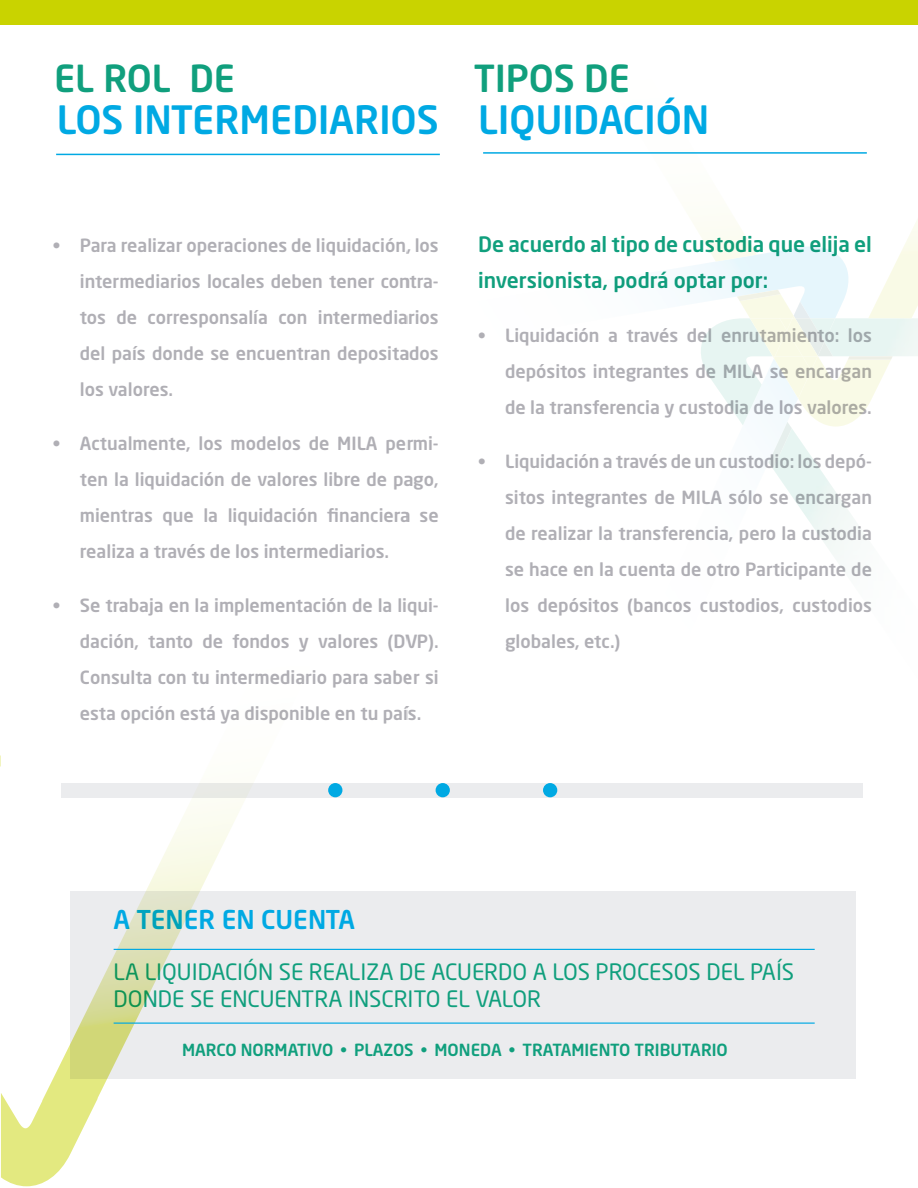
<style>
.page{position:relative;width:918px;height:1188px;background:#fff}
.page>*{position:absolute;margin:0;border:0;box-sizing:border-box;transform-origin:0 0}
.t1{font:38.55px "Neo Sans Std Medium TR";color:#00a9e3}
.t2{font:36.9px "Neo Sans Std Medium TR";color:#109f7d}
.t3{font:25.65px "Neo Sans Std Medium TR";color:#00a9e3}
.t4{font:22.35px/26.8px "Neo Sans Std";color:#109f7d}
.t5{font:21px/36px "Neo Sans Std Medium TR";color:#109f7d}
.t6{font:18px/36px "Neo Sans Std Medium TR";color:#b0afb5;text-align:justify}
.t7{font:16.5px "Neo Sans Std Medium TR";color:#109f7d}
.s1{font-family:"Futura";font-weight:500}
</style>
<div class="page">
<div style="left:61px;top:783px;width:801px;height:14px;background:#ebecee"></div>
<div style="left:71px;top:892px;width:785px;height:187px;background:#ebecee"></div>
<div style="left:0;top:0;width:918px;height:25px;background:#c9d300"></div>
<img style="left:700px;top:318px;width:218px;height:272px">
<img style="left:880px;top:219px;width:38px;height:99px">
<img style="left:716px;top:255px;width:41px;height:7px">
<img style="left:737px;top:294px;width:154px;height:133px">
<img style="left:737px;top:297px;width:77px;height:102px">
<img style="left:750px;top:318px;width:25px;height:38px">
<img style="left:775px;top:318px;width:5px;height:38px">
<img style="left:792px;top:316px;width:26px;height:54px">
<img style="left:780px;top:318px;width:7px;height:38px">
<img style="left:787px;top:318px;width:31px;height:38px">
<svg style="left:849px;top:356px;width:44px;height:4px"></svg>
<img style="left:769px;top:422px;width:23px;height:47px">
<img style="left:737px;top:290px;width:44px;height:11px">
<img style="left:1px;top:797px;width:308px;height:389px">
<hr style="left:114px;top:949px;width:701px;height:1px;background:#00a9e3">
<hr style="left:56px;top:154px;width:384px;height:1px;background:#00a9e3">
<hr style="left:483px;top:152px;width:384px;height:2px;background:#00a9e3">
<hr style="left:114px;top:1023px;width:701px;height:1px;background:#00a9e3">
<div style="left:328px;top:783px;width:14px;height:14px;background:#00a9e3;border-radius:50%"></div>
<div style="left:436px;top:783px;width:14px;height:14px;background:#00a9e3;border-radius:50%"></div>
<div style="left:543px;top:783px;width:14px;height:14px;background:#00a9e3;border-radius:50%"></div>
<h2 class="t2" style="left:54px;top:55px;width:183px">EL ROL DE</h2>
<h2 class="t2" style="left:474px;top:55px;width:158px">TIPOS DE</h2>
<h1 class="t1" style="left:57px;top:95px;width:654px">LOS INTERMEDIARIOS LIQUIDACIÓN</h1>
<p class="t6" style="left:80px;top:227px;width:360px;text-indent:-27px">• Para realizar operaciones de liquidación, los intermediarios locales deben tener contra&shy;tos de corresponsalía con intermediarios del país donde se encuentran depositados los valores.</p>
<p class="t6" style="left:80px;top:425px;width:360px;text-indent:-27px">• Actualmente, los modelos de MILA permi&shy;ten la liquidación de valores libre de pago, mientras que la liquidación financiera se realiza a través de los intermediarios.</p>
<p class="t6" style="left:80px;top:587px;width:360px;text-indent:-27px">• Se trabaja en la implementación de la liqui&shy;dación, tanto de fondos y valores (DVP).<br>Consulta con tu intermediario para saber si esta opción está ya disponible en tu país.</p>
<p class="t5" style="left:478px;top:226px;width:395px">De acuerdo al tipo de custodia que elija el inversionista, podrá optar por:</p>
<p class="t6" style="left:505px;top:317px;width:368px;text-indent:-27px">• Liquidación a través del enrutamiento: los depósitos integrantes de MILA se encargan de la transferencia y custodia de los valores.</p>
<p class="t6" style="left:505px;top:443px;width:368px;text-indent:-27px">• Liquidación a través de un custodio: los depó&shy;sitos integrantes de MILA sólo se encargan de realizar la transferencia, pero la custodia se hace en la cuenta de otro Participante de los depósitos (bancos custodios, custodios globales, etc.)</p>
<h3 class="t3" style="left:114px;top:903px;width:243px">A TENER EN CUENTA</h3>
<p class="t4" style="left:114px;top:958px;width:682px">LA LIQUIDACIÓN SE REALIZA DE ACUERDO A LOS PROCESOS DEL PAÍS<br>DONDE SE ENCUENTRA INSCRITO EL VALOR</p>
<p class="t7" style="left:182px;top:1040px;width:547px">MARCO NORMATIVO <span class="s1">•</span> PLAZOS <span class="s1">•</span> MONEDA <span class="s1">•</span> TRATAMIENTO TRIBUTARIO</p>
</div>
